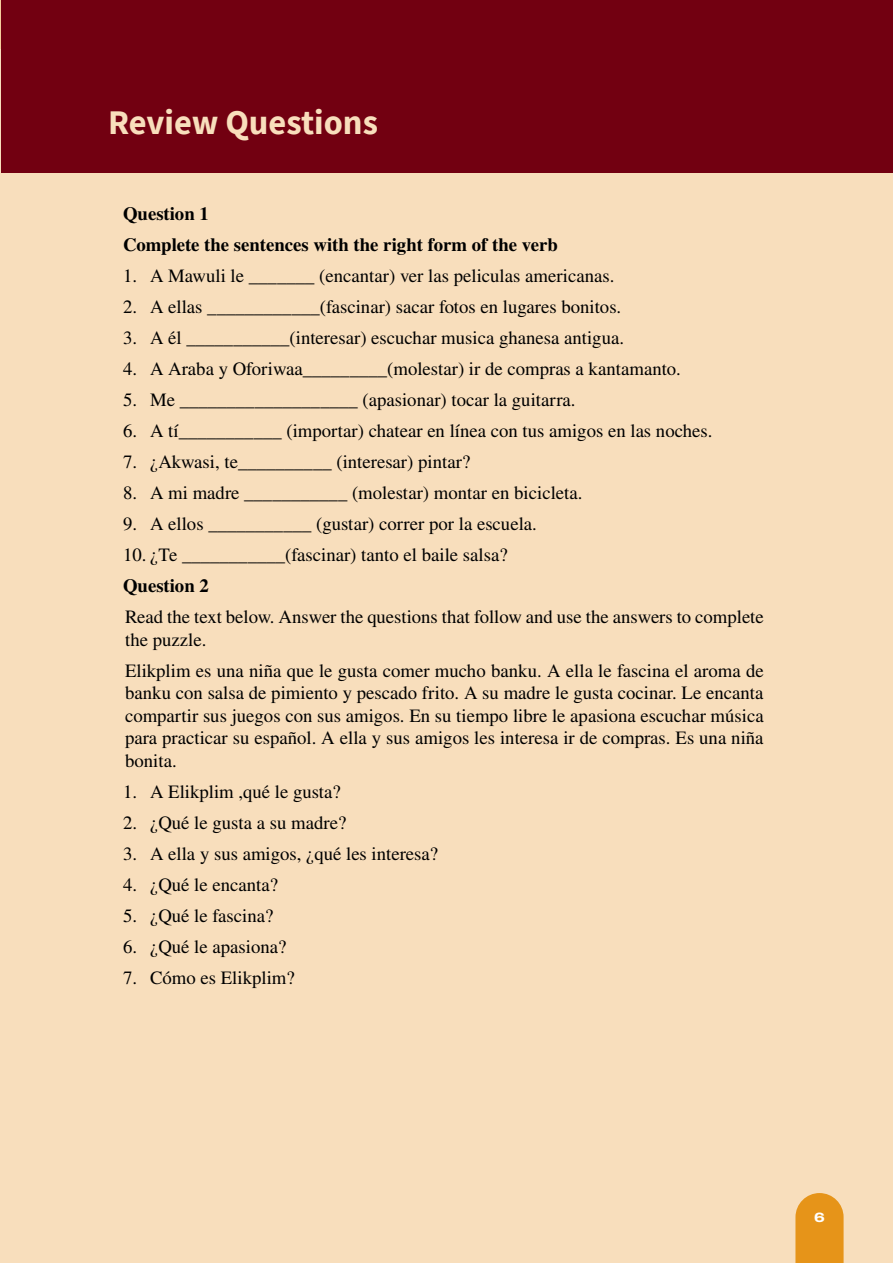
<style>
.page{position:relative;width:893px;height:1263px;background:#f8debc}
.page>*{position:absolute;margin:0;border:0;box-sizing:border-box;transform-origin:0 0}
.t1{font:700 34.5px "Source Sans Pro";color:#f8debc}
.t2{font:18.75px/22.5px "STIX General";color:#000}
.t3{font:700 18.75px/31px "STIX General";color:#000}
.t4{font:800 13.5px "Archivo Expanded";color:#fff}
</style>
<div class="page">
<svg style="left:795px;top:1193px;width:49px;height:70px;background:#e79a27"></svg>
<div style="left:2px;top:0;width:891px;height:172px;background:#720011"></div>
<h1 class="t1" style="left:108px;top:99px;width:271px">Review Questions</h1>
<p class="t3" style="left:123px;top:199px;width:436px">Question 1<br>Complete the sentences with the right form of the verb</p>
<p class="t2" style="left:123px;top:265px;width:493px">1. A Mawuli le _______ (encantar) ver las peliculas americanas.</p>
<p class="t2" style="left:123px;top:297px;width:500px">2. A ellas ____________(fascinar) sacar fotos en lugares bonitos.</p>
<p class="t2" style="left:123px;top:328px;width:503px">3. A él ___________(interesar) escuchar musica ghanesa antigua.</p>
<p class="t2" style="left:123px;top:359px;width:559px">4. A Araba y Oforiwaa_________(molestar) ir de compras a kantamanto.</p>
<p class="t2" style="left:123px;top:390px;width:454px">5. Me ___________________ (apasionar) tocar la guitarra.</p>
<p class="t2" style="left:123px;top:421px;width:591px">6. A tí___________ (importar) chatear en línea con tus amigos en las noches.</p>
<p class="t2" style="left:123px;top:452px;width:349px">7. ¿Akwasi, te__________ (interesar) pintar?</p>
<p class="t2" style="left:123px;top:483px;width:461px">8. A mi madre ___________ (molestar) montar en bicicleta.</p>
<p class="t2" style="left:123px;top:514px;width:415px">9. A ellos ___________ (gustar) correr por la escuela.</p>
<p class="t2" style="left:123px;top:545px;width:386px">10. ¿Te ___________(fascinar) tanto el baile salsa?</p>
<p class="t3" style="left:123px;top:571px;width:87px">Question 2</p>
<p class="t2" style="left:125px;top:607px;width:640px">Read the text below. Answer the questions that follow and use the answers to complete the puzzle.</p>
<p class="t2" style="left:125px;top:660px;width:640px;text-align:justify">Elikplim es una niña que le gusta comer mucho banku. A ella le fascina el aroma de banku con salsa de pimiento y pescado frito. A su madre le gusta cocinar. Le encanta compartir sus juegos con sus amigos. En su tiempo libre le apasiona escuchar música para practicar su español. A ella y sus amigos les interesa ir de compras. Es una niña bonita.</p>
<p class="t2" style="left:123px;top:781px;width:219px">1. A Elikplim ,qué le gusta?</p>
<p class="t2" style="left:123px;top:812px;width:225px">2. ¿Qué le gusta a su madre?</p>
<p class="t2" style="left:123px;top:843px;width:317px">3. A ella y sus amigos, ¿qué les interesa?</p>
<p class="t2" style="left:123px;top:874px;width:157px">4. ¿Qué le encanta?</p>
<p class="t2" style="left:123px;top:905px;width:152px">5. ¿Qué le fascina?</p>
<p class="t2" style="left:123px;top:936px;width:165px">6. ¿Qué le apasiona?</p>
<p class="t2" style="left:123px;top:967px;width:173px">7. Cómo es Elikplim?</p>
<p class="t4" style="left:814px;top:1207px;width:12px">6</p>
</div>
